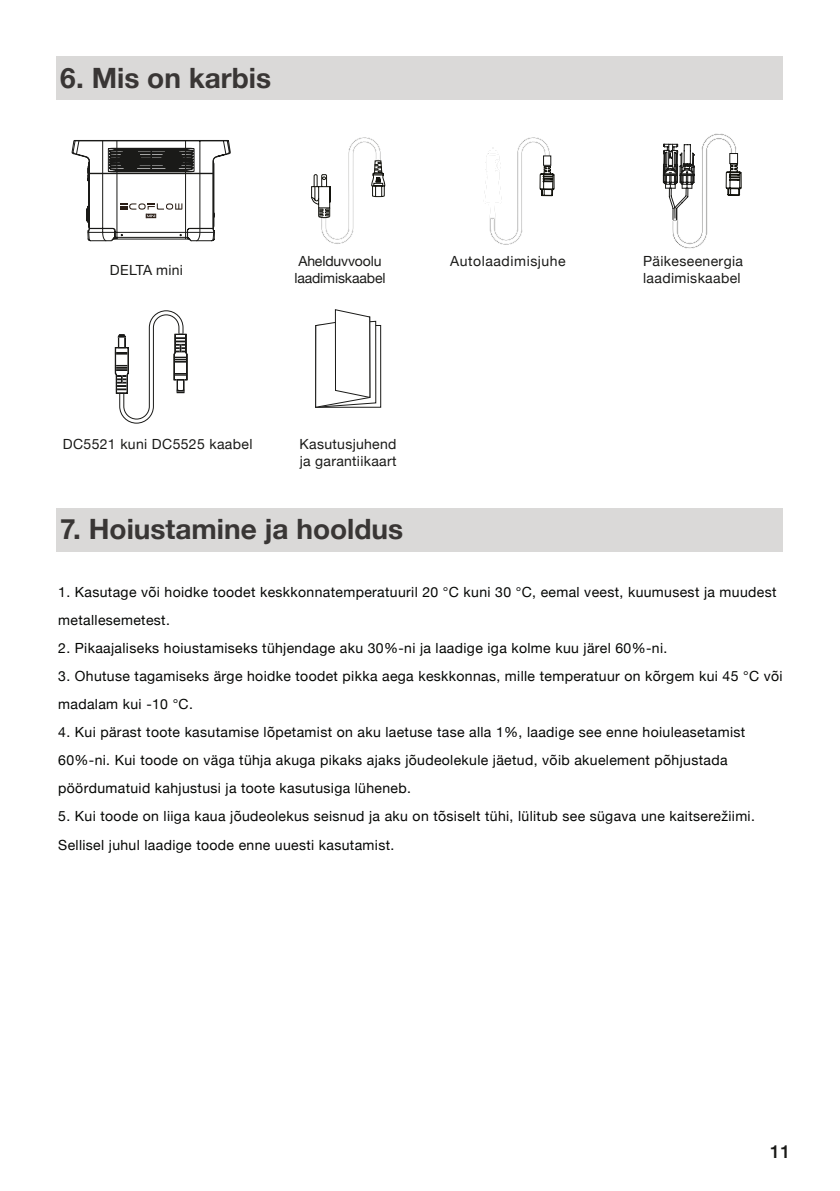
<style>
.page{position:relative;width:840px;height:1191px;background:#fff}
.page>*{position:absolute;margin:0;border:0;box-sizing:border-box;transform-origin:0 0}
.t1{font:700 28px "Helvetica Neue";color:#393635}
.t2{font:500 18px "Helvetica Neue";color:#1a1a18}
.t3{font:14px/28px "Helvetica Neue";letter-spacing:.025em;color:#040503}
.t4{font:14px/16.8px "Helvetica Neue";letter-spacing:.025em;color:#1a1a18}
.t5{font:14px "Helvetica Neue";letter-spacing:-.01em;color:#1a1a18}
.t6{font:14px "Helvetica Neue";color:#040503}
</style>
<div class="page">
<div style="left:57px;top:57px;width:725px;height:43px;background:#dad9d8"></div>
<div style="left:57px;top:508px;width:725px;height:43px;background:#dad9d8"></div>
<svg style="left:311px;top:137px;width:74px;height:107px"></svg>
<svg style="left:484px;top:137px;width:70px;height:108px"></svg>
<div style="left:543px;top:156px;width:7px;height:9px;background:#fff"></div>
<div style="left:543px;top:156px;width:7px;height:9px;border:1px solid #1a1a18"></div>
<svg style="left:662px;top:133px;width:79px;height:116px"></svg>
<svg style="left:115px;top:310px;width:72px;height:114px"></svg>
<div style="left:315px;top:325px;width:65px;height:82px;background:linear-gradient(to bottom,#fff,#fff)"></div>
<svg style="left:315px;top:309px;width:61px;height:99px"></svg>
<svg style="left:72px;top:140px;width:158px;height:101px"></svg>
<h1 class="t1" style="left:60px;top:56px;width:212px">6. Mis on karbis</h1>
<p class="t4" style="left:110px;top:262px;width:74px">DELTA mini</p>
<p class="t4" style="left:642px;top:254px;width:101px">Päikeseenergia laadimiskaabel</p>
<p class="t5" style="left:298px;top:251px;width:84px">Ahelduvvoolu</p>
<p class="t4" style="left:450px;top:254px;width:117px">Autolaadimisjuhe</p>
<p class="t5" style="left:294px;top:268px;width:93px">laadimiskaabel</p>
<p class="t6" style="left:59px;top:258px;width:109px">lai atsāktu uzlādi.</p>
<p class="t4" style="left:63px;top:436px;width:191px">DC5521 kuni DC5525 kaabel</p>
<p class="t4" style="left:299px;top:436px;width:98px">Kasutusjuhend ja garantiikaart</p>
<h1 class="t1" style="left:60px;top:507px;width:344px">7. Hoiustamine ja hooldus</h1>
<p class="t3" style="left:58px;top:579px;width:719px">1. Kasutage või hoidke toodet keskkonnatemperatuuril 20 °C kuni 30 °C, eemal veest, kuumusest ja muudest metallesemetest.</p>
<p class="t3" style="left:58px;top:635px;width:610px">2. Pikaajaliseks hoiustamiseks tühjendage aku 30%-ni ja laadige iga kolme kuu järel 60%-ni.</p>
<p class="t3" style="left:58px;top:663px;width:725px">3. Ohutuse tagamiseks ärge hoidke toodet pikka aega keskkonnas, mille temperatuur on kõrgem kui 45 °C või madalam kui -10 °C.</p>
<p class="t3" style="left:58px;top:719px;width:688px">4. Kui pärast toote kasutamise lõpetamist on aku laetuse tase alla 1%, laadige see enne hoiuleasetamist<br>60%-ni. Kui toode on väga tühja akuga pikaks ajaks jõudeolekule jäetud, võib akuelement põhjustada pöördumatuid kahjustusi ja toote kasutusiga lüheneb.</p>
<p class="t3" style="left:58px;top:803px;width:697px">5. Kui toode on liiga kaua jõudeolekus seisnud ja aku on tõsiselt tühi, lülitub see sügava une kaitserežiimi.<br>Sellisel juhul laadige toode enne uuesti kasutamist.</p>
<p class="t2" style="left:769px;top:1137px;width:22px">11</p>
</div>
